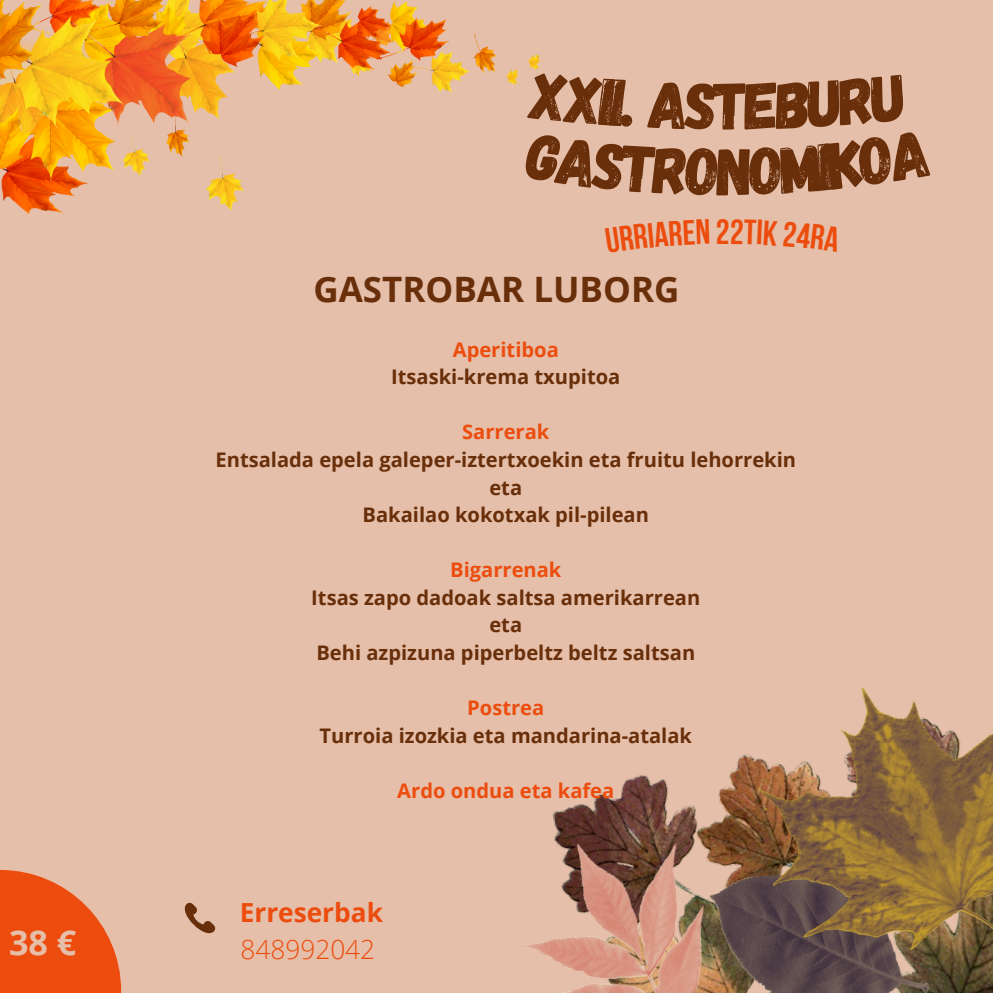
<style>
.page{position:relative;width:993px;height:993px;background:#fff}
.page>*{position:absolute;margin:0;border:0;box-sizing:border-box;transform-origin:0 0}
.t1{font:66.5px "Gagalin";color:#692f0b}
.t2{font:700 35px "Open Sans";color:#692f0b}
.t3{font:700 35px "Bebas Neue";color:#ec4d0f}
.t4{font:700 34.12px "Open Sans";color:#e5bfa9}
.t5{font:700 26.25px "Open Sans";color:#ec4d0f}
.t6{font:300 26.25px "Open Sans";color:#ec4d0f}
.t7{font:700 20.12px "Open Sans";color:#692f0b}
.t8{font:700 20.12px "Open Sans";color:#ec4d0f}
</style>
<div class="page">
<div style="left:0;top:0;width:992px;height:992px;background:#e5bfa9"></div>
<img style="left:0;top:0;width:539px;height:213px">
<img style="left:594px;top:775px;width:74px;height:26px">
<img style="left:524px;top:801px;width:188px;height:191px">
<img style="left:712px;top:687px;width:280px;height:305px">
<svg style="left:0;top:869px;width:121px;height:123px"></svg>
<svg style="left:184px;top:902px;width:31px;height:32px"></svg>
<svg style="left:523px;top:71px;width:16px;height:124px"></svg>
<p class="t4" style="left:9px;top:918px;width:69px">38 €</p>
<p class="t1" style="left:713px;top:63px;width:37px">T</p>
<p class="t3" style="left:715px;top:217px;width:15px">2</p>
<p class="t2" style="left:313px;top:264px;width:367px">GASTROBAR LUBORG</p>
<p class="t8" style="left:452px;top:335px;width:107px">Aperitiboa</p>
<p class="t7" style="left:391px;top:362px;width:231px">Itsaski-krema txupitoa</p>
<p class="t8" style="left:462px;top:418px;width:89px">Sarrerak</p>
<p class="t7" style="left:215px;top:445px;width:582px">Entsalada epela galeper-iztertxoekin eta fruitu lehorrekin</p>
<p class="t7" style="left:489px;top:473px;width:34px">eta</p>
<p class="t7" style="left:362px;top:500px;width:288px">Bakailao kokotxak pil-pilean</p>
<p class="t8" style="left:450px;top:555px;width:113px">Bigarrenak</p>
<p class="t7" style="left:311px;top:583px;width:390px">Itsas zapo dadoak saltsa amerikarrean</p>
<p class="t7" style="left:489px;top:610px;width:34px">eta</p>
<p class="t7" style="left:316px;top:638px;width:380px">Behi azpizuna piperbeltz beltz saltsan</p>
<p class="t8" style="left:467px;top:693px;width:78px">Postrea</p>
<p class="t7" style="left:319px;top:721px;width:374px">Turroia izozkia eta mandarina-atalak</p>
<p class="t8" style="left:397px;top:776px;width:218px">Ardo ondua eta kafea</p>
<p class="t5" style="left:240px;top:893px;width:145px">Erreserbak</p>
<p class="t6" style="left:240px;top:930px;width:136px">848992042</p>
</div>
